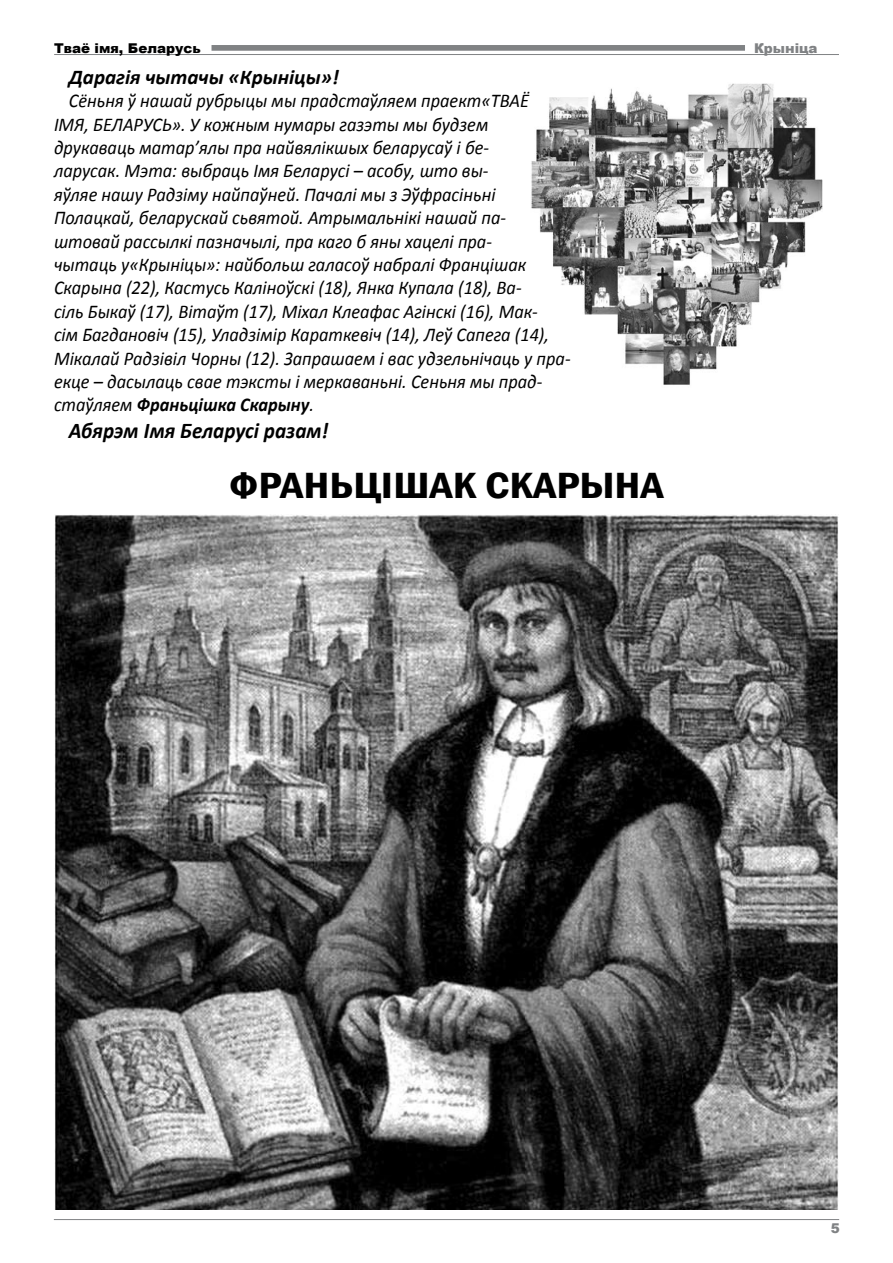
<style>
.page{position:relative;width:893px;height:1263px;background:#fff}
.page>*{position:absolute;margin:0;border:0;box-sizing:border-box;transform-origin:0 0}
.t1{font:600 condensed 37.5px "Franklin Gothic";color:#000;scale:1.2 1}
.t2{font:italic 700 22.5px "Calibri";color:#000;scale:.94 1}
.t3{font:italic 700 21px "Calibri";color:#000}
.t4{font:italic 19.5px/23.4px "Calibri";color:#000;scale:.94 1}
.t5{font:900 13.5px "Arial";color:#000}
.t6{font:900 13.5px "Arial";color:#808284}
.s1{font-weight:700}
</style>
<div class="page">
<hr style="left:54px;top:54px;width:785px;height:1px;background:#808284">
<hr style="left:54px;top:1219px;width:785px;height:1px;background:#808284">
<div style="left:211px;top:45px;width:534px;height:6px;background:#808284"></div>
<img style="left:531px;top:83px;width:292px;height:302px">
<img style="left:54px;top:515px;width:785px;height:694px">
<p class="t5" style="left:54px;top:38px;width:148px">Тваё імя, Беларусь</p>
<p class="t3" style="left:69px;top:64px;width:272px">Дарагія чытачы «Крыніцы»!</p>
<p class="t4" style="left:54px;top:88px;width:551px;text-indent:15px">Сёньня ў нашай рубрыцы мы прадстаўляем праект«ТВАЁ<br>ІМЯ, БЕЛАРУСЬ». У кожным нумары газэты мы будзем друкаваць матар’ялы пра найвялікшых беларусаў і бе-<br>ларусак. Мэта: выбраць Імя Беларусі – асобу, што вы-<br>яўляе нашу Радзіму найпаўней. Пачалі мы з Эўфрасіньні Полацкай, беларускай сьвятой. Атрымальнікі нашай па&shy;штовай рассылкі пазначылі, пра каго б яны хацелі пра-<br>чытаць у«Крыніцы»: найбольш галасоў набралі Францішак Скарына (22), Кастусь Каліноўскі (18), Янка Купала (18), Ва-<br>сіль Быкаў (17), Вітаўт (17), Міхал Клеафас Агінскі (16), Мак-<br>сім Багдановіч (15), Уладзімір Караткевіч (14), Леў Сапега (14), Мікалай Радзівіл Чорны (12). Запрашаем і вас удзельнічаць у пра&shy;екце – дасылаць свае тэксты і меркаваньні. Сеньня мы прад&shy;стаўляем <span class="s1">Франьцішка Скарыну</span>.</p>
<p class="t2" style="left:69px;top:417px;width:278px">Абярэм імя Беларусі разам!</p>
<h1 class="t1" style="left:229px;top:460px;width:46px">Франьцішак</h1>
<h1 class="t1" style="left:485px;top:460px;width:43px">Скарына</h1>
<p class="t6" style="left:754px;top:38px;width:65px">Крыніца</p>
</div>
